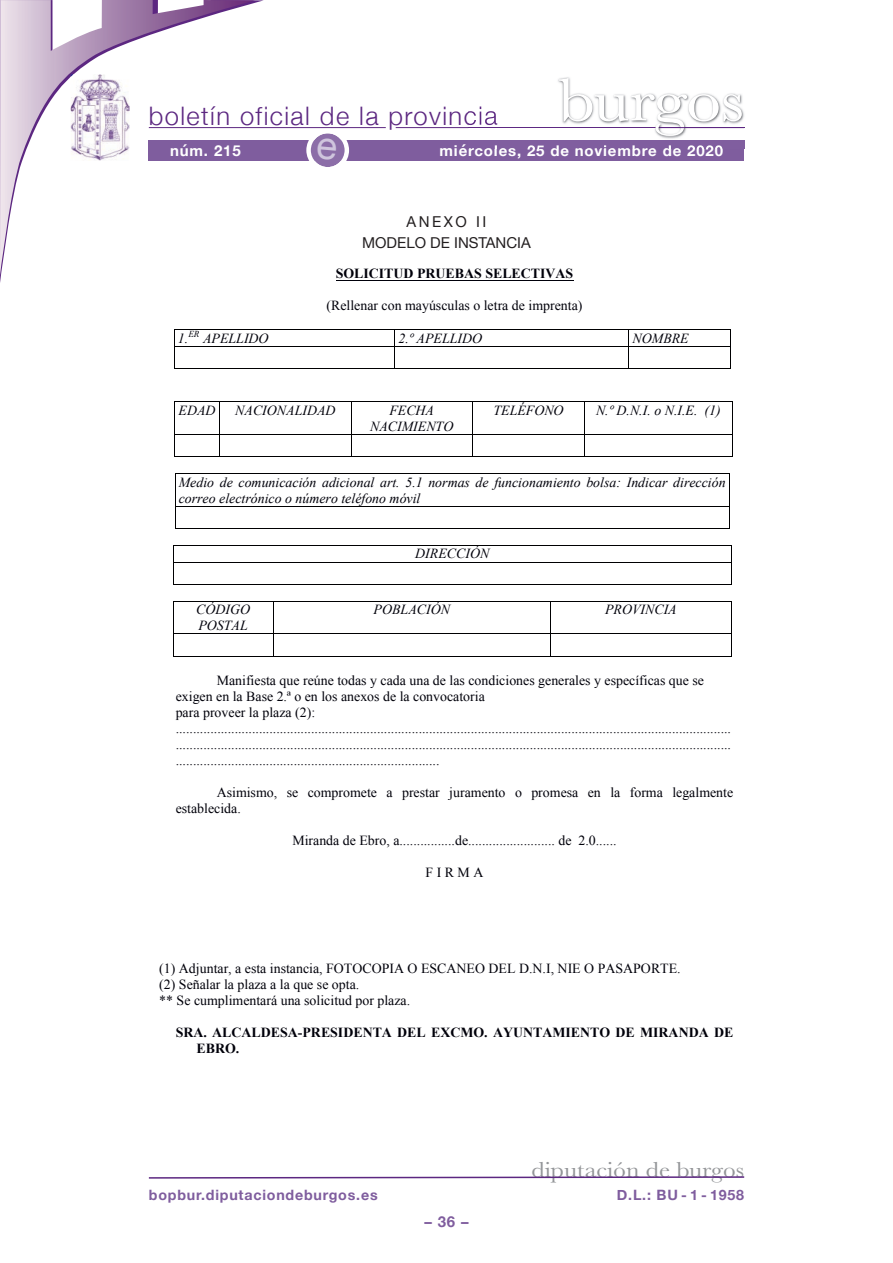
<style>
.page{position:relative;width:893px;height:1263px;background:#fff}
.page>*{position:absolute;margin:0;border:0;box-sizing:border-box;transform-origin:0 0}
.t1{font:63px "Baskerville";letter-spacing:-.01em;color:#fff;scale:1.12 1}
.t2{font:300 25.5px "Helvetica Neue";letter-spacing:.055em;color:#5c2781}
.t3{font:22.5px "Baskerville";color:#939598;scale:1.12 1}
.t4{font:700 15px "Helvetica Neue";letter-spacing:.055em;color:#fff}
.t5{font:15px/21px "Helvetica Neue";color:#231f20;text-align:center}
.t6{font:700 15px "Helvetica Neue";color:#7f5d9e}
.t7{font:700 14.25px "Helvetica Neue";letter-spacing:.055em;color:#7f5d9e}
.t8{font:13.95px/15.9px "Times New Roman";color:#00000a}
.t9{font:italic 13.95px/16px "Times New Roman";color:#00000a}
.t10{font:700 13.95px/15.9px "Times New Roman";color:#00000a}
.t11{font:italic 9.15px "Times New Roman";color:#00000a}
</style>
<div class="page">
<hr style="left:396px;top:127px;width:348px;height:1px;background:#5c2781">
<hr style="left:149px;top:127px;width:237px;height:1px;background:#5c2781">
<svg style="left:0;top:0;width:255px;height:275px"></svg>
<div style="left:149px;top:140px;width:595px;height:20px;background:#7f5d9e"></div>
<svg style="left:148px;top:1176px;width:597px;height:3px"></svg>
<img style="left:468px;top:77px;width:277px;height:72px">
<img style="left:468px;top:127px;width:191px;height:1px">
<img style="left:468px;top:140px;width:276px;height:9px">
<img style="left:468px;top:144px;width:25px;height:5px">
<hr style="left:659px;top:127px;width:85px;height:1px;background:#5c2781">
<img style="left:71px;top:74px;width:59px;height:87px">
<hr style="left:336px;top:280px;width:237px;height:1px;background:#00000a">
<hr style="left:175px;top:329px;width:219px;height:1px;background:#000001">
<hr style="left:395px;top:329px;width:233px;height:1px;background:#000001">
<hr style="left:629px;top:329px;width:101px;height:1px;background:#000001">
<hr style="left:175px;top:346px;width:219px;height:1px;background:#000001">
<hr style="left:395px;top:346px;width:233px;height:1px;background:#000001">
<hr style="left:629px;top:346px;width:101px;height:1px;background:#000001">
<svg style="left:174px;top:329px;width:1px;height:40px"></svg>
<hr style="left:175px;top:368px;width:219px;height:1px;background:#000001">
<svg style="left:394px;top:329px;width:1px;height:40px"></svg>
<hr style="left:395px;top:368px;width:233px;height:1px;background:#000001">
<svg style="left:628px;top:329px;width:1px;height:40px"></svg>
<hr style="left:629px;top:368px;width:101px;height:1px;background:#000001">
<svg style="left:730px;top:329px;width:1px;height:40px"></svg>
<hr style="left:175px;top:401px;width:45px;height:1px;background:#000001">
<hr style="left:220px;top:401px;width:131px;height:1px;background:#000001">
<hr style="left:351px;top:401px;width:121px;height:1px;background:#000001">
<hr style="left:473px;top:401px;width:111px;height:1px;background:#000001">
<hr style="left:585px;top:401px;width:147px;height:1px;background:#000001">
<hr style="left:174px;top:402px;width:1px;height:32px;background:#000001">
<hr style="left:220px;top:402px;width:1px;height:32px;background:#000001">
<hr style="left:351px;top:402px;width:1px;height:32px;background:#000001">
<hr style="left:472px;top:402px;width:1px;height:32px;background:#000001">
<hr style="left:584px;top:402px;width:1px;height:32px;background:#000001">
<hr style="left:732px;top:402px;width:1px;height:32px;background:#000001">
<hr style="left:175px;top:434px;width:45px;height:1px;background:#000001">
<hr style="left:220px;top:434px;width:131px;height:1px;background:#000001">
<hr style="left:351px;top:434px;width:121px;height:1px;background:#000001">
<hr style="left:473px;top:434px;width:111px;height:1px;background:#000001">
<hr style="left:585px;top:434px;width:147px;height:1px;background:#000001">
<svg style="left:174px;top:434px;width:1px;height:23px"></svg>
<hr style="left:175px;top:456px;width:45px;height:1px;background:#000001">
<hr style="left:220px;top:456px;width:131px;height:1px;background:#000001">
<svg style="left:351px;top:435px;width:1px;height:21px"></svg>
<hr style="left:351px;top:456px;width:121px;height:1px;background:#000001">
<svg style="left:472px;top:434px;width:1px;height:23px"></svg>
<hr style="left:473px;top:456px;width:111px;height:1px;background:#000001">
<svg style="left:584px;top:434px;width:1px;height:23px"></svg>
<hr style="left:585px;top:456px;width:147px;height:1px;background:#000001">
<svg style="left:732px;top:434px;width:1px;height:23px"></svg>
<hr style="left:175px;top:473px;width:554px;height:1px;background:#000001">
<hr style="left:175px;top:474px;width:1px;height:32px;background:#000001">
<hr style="left:729px;top:474px;width:1px;height:32px;background:#000001">
<hr style="left:175px;top:506px;width:554px;height:1px;background:#000001">
<svg style="left:175px;top:507px;width:1px;height:21px"></svg>
<hr style="left:175px;top:528px;width:554px;height:1px;background:#000001">
<svg style="left:729px;top:506px;width:1px;height:23px"></svg>
<hr style="left:173px;top:545px;width:558px;height:1px;background:#000001">
<hr style="left:173px;top:562px;width:558px;height:1px;background:#000001">
<svg style="left:173px;top:546px;width:1px;height:38px"></svg>
<hr style="left:173px;top:584px;width:558px;height:1px;background:#000001">
<svg style="left:731px;top:545px;width:1px;height:40px"></svg>
<hr style="left:173px;top:601px;width:100px;height:1px;background:#000001">
<hr style="left:273px;top:601px;width:277px;height:1px;background:#000001">
<hr style="left:551px;top:601px;width:180px;height:1px;background:#000001">
<hr style="left:173px;top:601px;width:1px;height:32px;background:#000001">
<hr style="left:273px;top:601px;width:1px;height:32px;background:#000001">
<hr style="left:550px;top:601px;width:1px;height:32px;background:#000001">
<hr style="left:731px;top:601px;width:1px;height:32px;background:#000001">
<hr style="left:173px;top:633px;width:100px;height:1px;background:#000001">
<hr style="left:273px;top:633px;width:277px;height:1px;background:#000001">
<hr style="left:551px;top:633px;width:180px;height:1px;background:#000001">
<svg style="left:173px;top:634px;width:1px;height:22px"></svg>
<hr style="left:173px;top:656px;width:100px;height:1px;background:#000001">
<svg style="left:273px;top:634px;width:1px;height:22px"></svg>
<hr style="left:273px;top:656px;width:277px;height:1px;background:#000001">
<svg style="left:550px;top:633px;width:1px;height:24px"></svg>
<hr style="left:551px;top:656px;width:180px;height:1px;background:#000001">
<svg style="left:731px;top:633px;width:1px;height:24px"></svg>
<svg style="left:306px;top:133px;width:43px;height:34px"></svg>
<h2 class="t2" style="left:149px;top:100px;width:350px">boletín oficial de la provincia</h2>
<h1 class="t1" style="left:558px;top:62px;width:168px">burgos</h1>
<p class="t4" style="left:170px;top:141px;width:72px">núm. 215</p>
<p class="t4" style="left:439px;top:141px;width:285px">miércoles, 25 de noviembre de 2020</p>
<p class="t5" style="left:362px;top:211px;width:170px">ANEXO II<br>MODELO DE INSTANCIA</p>
<p class="t10" style="left:336px;top:266px;width:239px">SOLICITUD PRUEBAS SELECTIVAS</p>
<p class="t8" style="left:326px;top:298px;width:257px">(Rellenar con mayúsculas o letra de imprenta)</p>
<p class="t11" style="left:188px;top:328px;width:13px">ER</p>
<p class="t9" style="left:203px;top:330px;width:67px">APELLIDO</p>
<p class="t9" style="left:398px;top:330px;width:85px">2.º APELLIDO</p>
<p class="t9" style="left:632px;top:330px;width:58px">NOMBRE</p>
<p class="t9" style="left:178px;top:330px;width:12px">1.</p>
<p class="t9" style="left:179px;top:402px;width:39px">EDAD</p>
<p class="t9" style="left:235px;top:402px;width:102px">NACIONALIDAD</p>
<p class="t9" style="left:370px;top:402px;width:85px;text-align:center">FECHA<br>NACIMIENTO</p>
<p class="t9" style="left:493px;top:402px;width:72px">TELÉFONO</p>
<p class="t9" style="left:596px;top:402px;width:126px">N.º D.N.I. o N.I.E. (1)</p>
<p class="t9" style="left:179px;top:474px;width:548px">Medio de comunicación adicional art. 5.1 normas de funcionamiento bolsa: Indicar dirección correo electrónico o número teléfono móvil</p>
<p class="t9" style="left:415px;top:546px;width:76px">DIRECCIÓN</p>
<p class="t9" style="left:196px;top:601px;width:55px">CÓDIGO<br>POSTAL</p>
<p class="t9" style="left:374px;top:601px;width:78px">POBLACIÓN</p>
<p class="t9" style="left:605px;top:601px;width:73px">PROVINCIA</p>
<p class="t8" style="left:176px;top:673px;width:557px;text-indent:41px">Manifiesta que reúne todas y cada una de las condiciones generales y específicas que se exigen en la Base 2.ª o en los anexos de la convocatoria<br>para proveer la plaza (2): ................................................................................................................................................................ ................................................................................................................................................................ ............................................................................</p>
<p class="t8" style="left:176px;top:784px;width:559px;text-indent:41px">Asimismo, se compromete a prestar juramento o promesa en la forma legalmente establecida.</p>
<p class="t8" style="left:292px;top:832px;width:326px">Miranda de Ebro, a................de......................... de 2.0......</p>
<p class="t8" style="left:426px;top:864px;width:59px">F I R M A</p>
<p class="t8" style="left:159px;top:960px;width:523px">(1) Adjuntar, a esta instancia, FOTOCOPIA O ESCANEO DEL D.N.I, NIE O PASAPORTE. (2) Señalar la plaza a la que se opta.<br>** Se cumplimentará una solicitud por plaza.</p>
<p class="t10" style="left:197px;top:1024px;width:538px;text-indent:-21px">SRA. ALCALDESA-PRESIDENTA DEL EXCMO. AYUNTAMIENTO DE MIRANDA DE<br>EBRO.</p>
<h3 class="t3" style="left:531px;top:1156px;width:191px">diputación de burgos</h3>
<p class="t7" style="left:149px;top:1186px;width:230px">bopbur.diputaciondeburgos.es</p>
<p class="t7" style="left:617px;top:1186px;width:129px">D.L.: BU - 1 - 1958</p>
<p class="t6" style="left:424px;top:1212px;width:46px">–36–</p>
</div>
